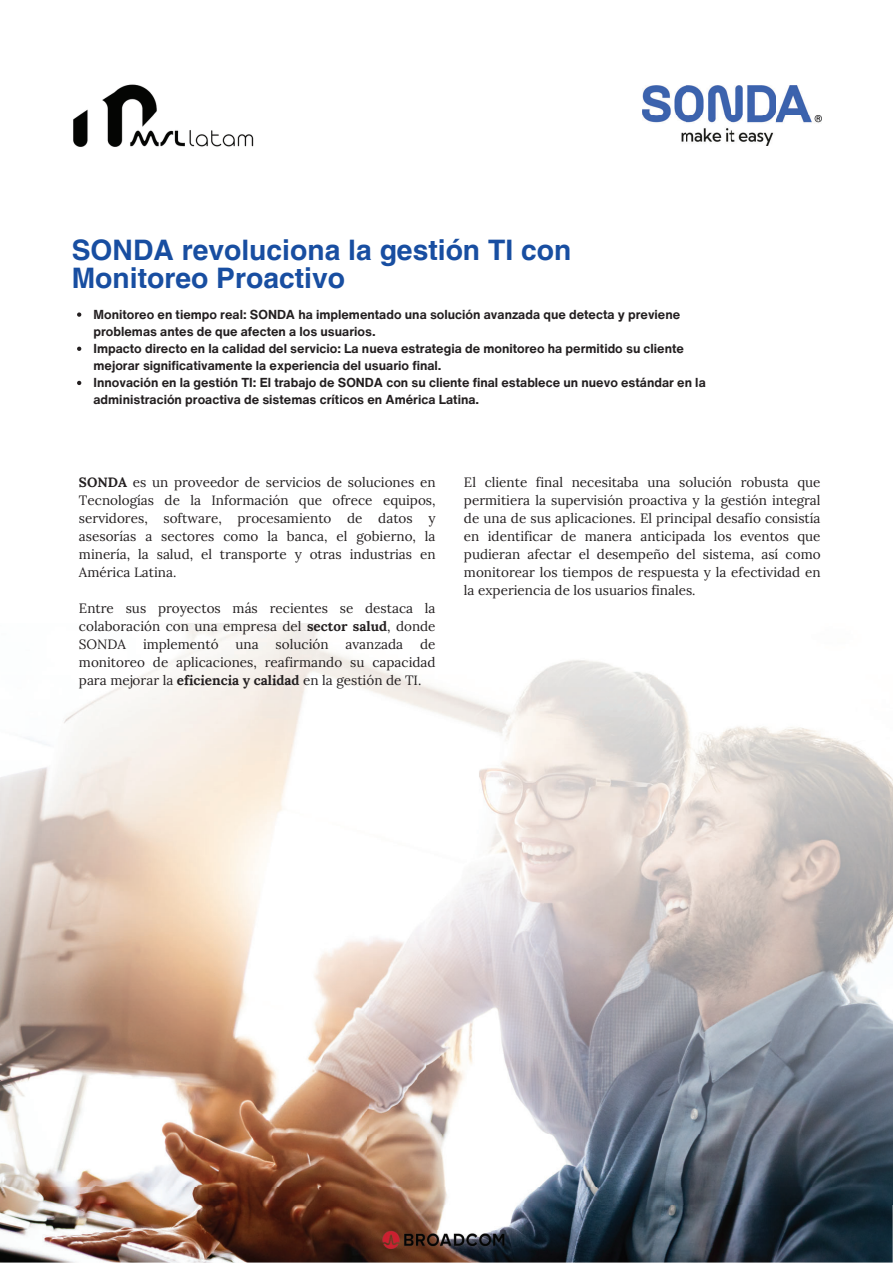
<style>
.page{position:relative;width:893px;height:1263px;background:#fff}
.page>*{position:absolute;margin:0;border:0;box-sizing:border-box;transform-origin:0 0}
.t1{font:700 28.2px/28px "Helvetica LT Pro";color:#184ea1}
.t2{font:13.5px/18px "Lora";color:#231f20;text-align:justify}
.t3{font:700 12.75px/17.1px "Helvetica Now Text";color:#231f20}
.s1{font-weight:700}
</style>
<div class="page">
<img style="left:73px;top:84px;width:181px;height:63px">
<img style="left:0;top:1205px;width:893px;height:58px">
<img style="left:0;top:624px;width:893px;height:581px">
<img style="left:577px;top:624px;width:316px;height:25px">
<img style="left:892px;top:649px;width:1px;height:538px">
<img style="left:642px;top:86px;width:179px;height:60px">
<svg style="left:77px;top:312px;width:4px;height:5px"></svg>
<svg style="left:77px;top:347px;width:4px;height:4px"></svg>
<svg style="left:77px;top:381px;width:4px;height:4px"></svg>
<img style="left:381px;top:1231px;width:130px;height:18px">
<h1 class="t1" style="left:72px;top:238px;width:501px">SONDA revoluciona la gestión TI con<br>Monitoreo Proactivo</h1>
<p class="t3" style="left:93px;top:307px;width:614px">Monitoreo en tiempo real: SONDA ha implementado una solución avanzada que detecta y previene problemas antes de que afecten a los usuarios.<br>Impacto directo en la calidad del servicio: La nueva estrategia de monitoreo ha permitido su cliente mejorar significativamente la experiencia del usuario final.<br>Innovación en la gestión TI: El trabajo de SONDA con su cliente final establece un nuevo estándar en la administración proactiva de sistemas críticos en América Latina.</p>
<p class="t2" style="left:79px;top:473px;width:358px"><span class="s1">SONDA</span> es un proveedor de servicios de soluciones en Tecnologías de la Información que ofrece equipos, servidores, software, procesamiento de datos y asesorías a sectores como la banca, el gobierno, la minería, la salud, el transporte y otras industrias en América Latina.</p>
<p class="t2" style="left:79px;top:599px;width:358px">Entre sus proyectos más recientes se destaca la colaboración con una empresa del <span class="s1">sector salud</span>, donde SONDA</p>
<p class="t2" style="left:143px;top:635px;width:77px">implementó</p>
<p class="t2" style="left:235px;top:635px;width:25px">una</p>
<p class="t2" style="left:276px;top:635px;width:54px">solución</p>
<p class="t2" style="left:345px;top:635px;width:59px">avanzada</p>
<p class="t2" style="left:79px;top:635px;width:358px;text-indent:341px">de monitoreo de aplicaciones, reafirmando su capacidad para mejorar la <span class="s1">eficiencia y calidad</span> en la gestión de TI.</p>
<p class="t2" style="left:464px;top:473px;width:358px">El cliente final necesitaba una solución robusta que permitiera la supervisión proactiva y la gestión integral de una de sus aplicaciones. El principal desafío consistía en identificar de manera anticipada los eventos que pudieran afectar el desempeño del sistema, así como monitorear los tiempos de respuesta y la efectividad en la experiencia de los usuarios finales.</p>
</div>
